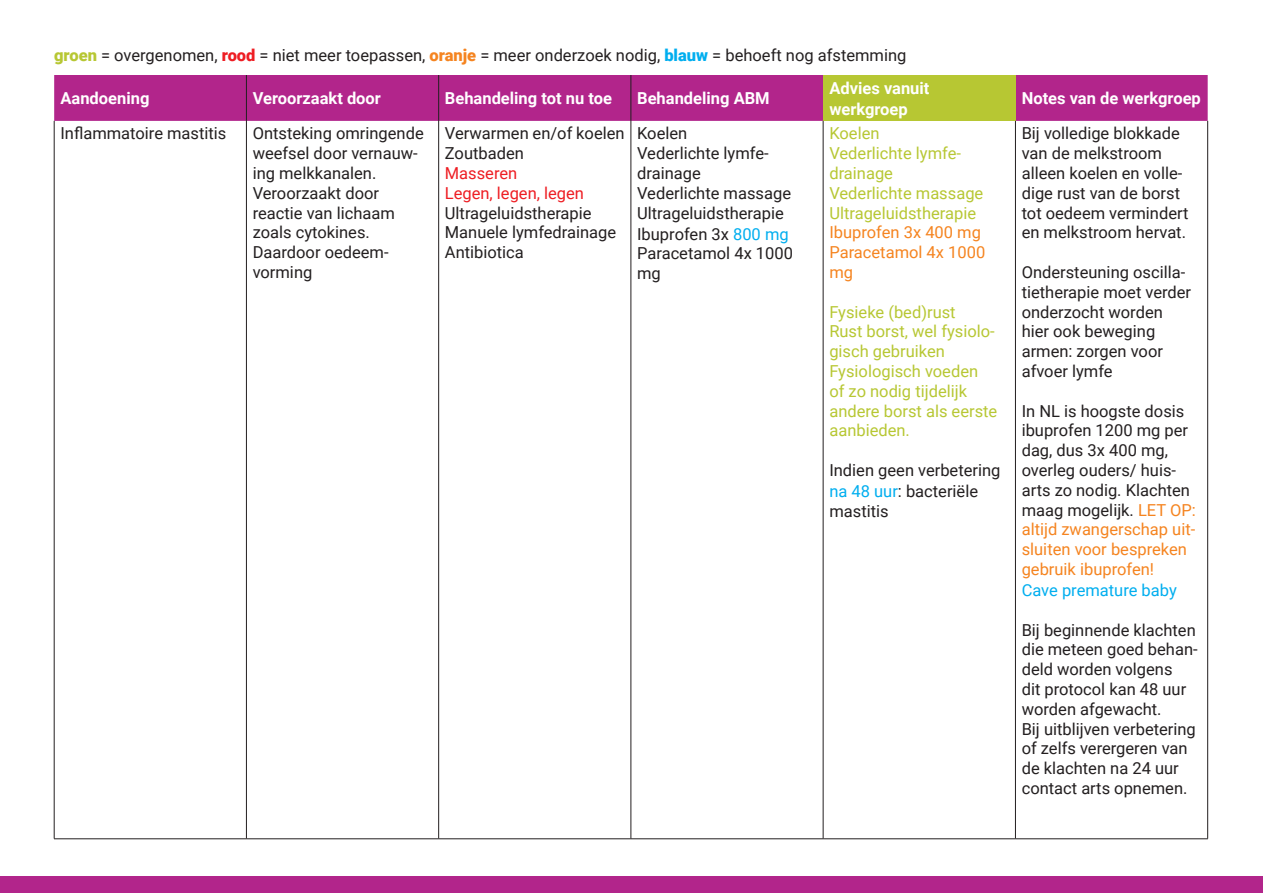
<style>
.page{position:relative;width:1263px;height:893px;background:#fff}
.page>*{position:absolute;margin:0;border:0;box-sizing:border-box;transform-origin:0 0}
.t1{font:16.5px/19.8px "Roboto";color:#231f20}
.t2{font:16.5px/19.8px "Roboto";color:#b7c733}
.t3{font:700 16.5px/21px "Roboto";color:#fff}
.t4{font:16.5px/19.8px "Roboto";color:#f58420}
.t5{font:16.5px "Roboto";color:#ee1d23}
.s1{font-weight:900;color:#b7c733}
.s2{font-weight:900;color:#ee1d23}
.s3{font-weight:900;color:#f58420}
.s4{font-weight:900;color:#00aeef}
.s5{color:#00aeef}
.s6{color:#f58420}
</style>
<div class="page">
<div style="left:0;top:876px;width:1263px;height:17px;background:#b2258b"></div>
<div style="left:54px;top:75px;width:1154px;height:46px;background:#b2258b"></div>
<div style="left:823px;top:75px;width:192px;height:46px;background:#b7c733"></div>
<hr style="left:246px;top:75px;width:1px;height:46px;background:#231f20">
<hr style="left:438px;top:75px;width:1px;height:46px;background:#231f20">
<hr style="left:631px;top:75px;width:1px;height:46px;background:#231f20">
<hr style="left:54px;top:121px;width:1px;height:718px;background:#231f20">
<hr style="left:246px;top:121px;width:1px;height:718px;background:#231f20">
<hr style="left:438px;top:121px;width:1px;height:718px;background:#231f20">
<hr style="left:631px;top:121px;width:1px;height:718px;background:#231f20">
<hr style="left:823px;top:121px;width:1px;height:718px;background:#231f20">
<hr style="left:1015px;top:121px;width:1px;height:718px;background:#231f20">
<hr style="left:1207px;top:121px;width:1px;height:718px;background:#231f20">
<hr style="left:54px;top:838px;width:192px;height:1px;background:#231f20">
<hr style="left:246px;top:838px;width:193px;height:1px;background:#231f20">
<hr style="left:439px;top:838px;width:192px;height:1px;background:#231f20">
<hr style="left:631px;top:838px;width:192px;height:1px;background:#231f20">
<hr style="left:823px;top:838px;width:192px;height:1px;background:#231f20">
<hr style="left:1015px;top:838px;width:193px;height:1px;background:#231f20">
<p class="t1" style="left:54px;top:45px;width:854px"><span class="s1">groen</span> = overgenomen, <span class="s2">rood</span> = niet meer toepassen, <span class="s3">oranje</span> = meer onderzoek nodig, <span class="s4">blauw</span> = behoeft nog afstemming</p>
<p class="t3" style="left:60px;top:87px;width:91px">Aandoening</p>
<p class="t3" style="left:253px;top:87px;width:130px">Veroorzaakt door</p>
<p class="t3" style="left:445px;top:87px;width:169px">Behandeling tot nu toe</p>
<p class="t3" style="left:637px;top:87px;width:134px">Behandeling ABM</p>
<p class="t3" style="left:829px;top:77px;width:102px">Advies vanuit werkgroep</p>
<p class="t3" style="left:1022px;top:87px;width:181px">Notes van de werkgroep</p>
<p class="t1" style="left:60px;top:123px;width:168px">Inflammatoire mastitis</p>
<p class="t1" style="left:253px;top:123px;width:173px">Ontsteking omringende weefsel door vernauw-</p>
<p class="t1" style="left:253px;top:163px;width:144px">ing melkkanalen.<br>Veroorzaakt door reactie van lichaam zoals cytokines.</p>
<p class="t1" style="left:253px;top:242px;width:137px">Daardoor oedeem&shy;vorming</p>
<p class="t1" style="left:445px;top:123px;width:181px">Verwarmen en/of koelen</p>
<p class="t1" style="left:445px;top:143px;width:80px">Zoutbaden</p>
<p class="t5" style="left:445px;top:161px;width:74px">Masseren</p>
<p class="t5" style="left:445px;top:181px;width:141px">Legen, legen, legen</p>
<p class="t1" style="left:445px;top:202px;width:148px">Ultrageluidstherapie</p>
<p class="t1" style="left:445px;top:222px;width:173px">Manuele lymfedrainage</p>
<p class="t1" style="left:445px;top:242px;width:80px">Antibiotica</p>
<p class="t1" style="left:637px;top:123px;width:52px">Koelen</p>
<p class="t1" style="left:637px;top:143px;width:133px">Vederlichte lymfe&shy;drainage</p>
<p class="t1" style="left:637px;top:182px;width:155px">Vederlichte massage</p>
<p class="t1" style="left:637px;top:202px;width:148px">Ultrageluidstherapie</p>
<p class="t1" style="left:637px;top:223px;width:153px">Ibuprofen 3x <span class="s5">800 mg</span></p>
<p class="t1" style="left:637px;top:243px;width:157px">Paracetamol 4x 1000 mg</p>
<p class="t2" style="left:829px;top:123px;width:52px">Koelen</p>
<p class="t2" style="left:829px;top:143px;width:133px">Vederlichte lymfe&shy;drainage</p>
<p class="t2" style="left:829px;top:182px;width:155px">Vederlichte massage</p>
<p class="t2" style="left:829px;top:202px;width:148px">Ultrageluidstherapie</p>
<p class="t4" style="left:829px;top:222px;width:153px">Ibuprofen 3x 400 mg</p>
<p class="t4" style="left:829px;top:242px;width:157px">Paracetamol 4x 1000 mg</p>
<p class="t2" style="left:829px;top:301px;width:128px">Fysieke (bed)rust</p>
<p class="t2" style="left:829px;top:321px;width:167px">Rust borst, wel fysiolo&shy;gisch gebruiken</p>
<p class="t2" style="left:829px;top:361px;width:169px">Fysiologisch voeden of zo nodig tijdelijk andere borst als eerste aanbieden.</p>
<p class="t1" style="left:829px;top:459px;width:173px;line-height:20.4px">Indien geen verbetering <span class="s5">na 48 uur</span>: bacteriële mastitis</p>
<p class="t1" style="left:1022px;top:123px;width:168px">Bij volledige blokkade van de melkstroom alleen koelen en volle&shy;dige rust van de borst tot oedeem vermindert en melkstroom hervat.</p>
<p class="t1" style="left:1022px;top:262px;width:171px">Ondersteuning oscilla&shy;tietherapie moet verder onderzocht worden</p>
<p class="t1" style="left:1022px;top:321px;width:143px">hier ook beweging armen: zorgen voor afvoer lymfe</p>
<p class="t1" style="left:1022px;top:400px;width:176px">In NL is hoogste dosis ibuprofen 1200 mg per dag, dus 3x 400 mg, overleg ouders/ huis&shy;arts zo nodig. Klachten maag mogelijk. <span class="s6">LET OP: altijd zwangerschap uit&shy;sluiten voor bespreken gebruik ibuprofen!<br></span><span class="s5">Cave premature baby</span></p>
<p class="t1" style="left:1022px;top:619px;width:177px">Bij beginnende klachten die meteen goed behan&shy;deld worden volgens<br>dit protocol kan 48 uur worden afgewacht.<br>Bij uitblijven verbetering of zelfs verergeren van de klachten na 24 uur contact arts opnemen.</p>
</div>
